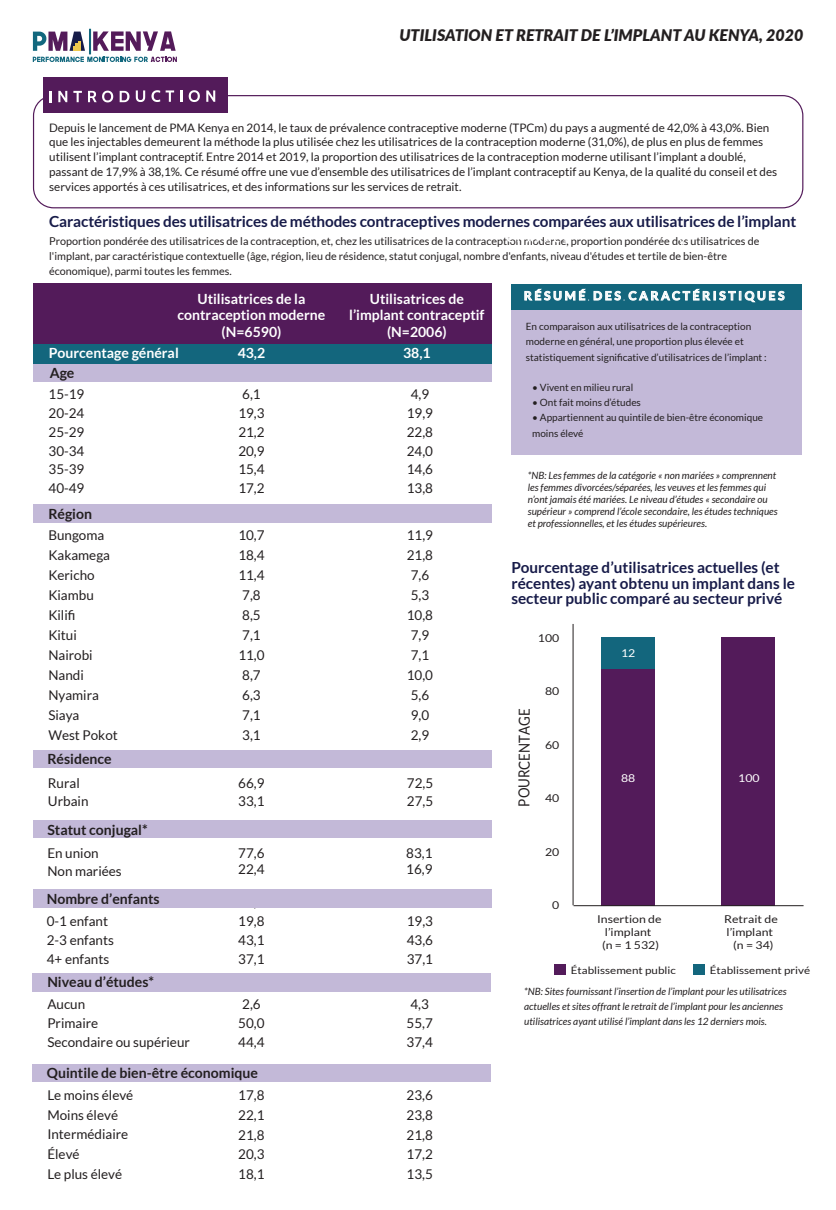
<style>
.page{position:relative;width:836px;height:1210px;background:#fff}
.page>*{position:absolute;margin:0;border:0;box-sizing:border-box;transform-origin:0 0}
.t1{font:italic 900 16px "Lato";color:#231f20}
.t2{font:700 15.28px/15.2px "Lato";letter-spacing:-.01em;color:#171b49}
.t3{font:15.16px "Lato";color:#231f20;scale:.88 1}
.t4{font:700 14.04px/16.4px "Lato";color:#fff;text-align:center}
.t5{font:700 14.04px "Lato";color:#231f20}
.t6{font:13.44px/20px "Lato";color:#231f20}
.t7{font:700 12px "Lato";letter-spacing:.225em;color:#fff}
.t8{font:11.68px/14.8px "Lato";color:#231f20}
.t9{font:10.8px/15.2px "Lato";color:#231f20}
.t10{font:10.76px/12.9px "Lato";color:#231f20;text-align:center;scale:1.14 1}
.t11{font:10.76px "Lato";color:#fff;scale:1.14 1}
.t12{font:10.2px "Lato";color:#231f20;scale:1.14 1}
.t13{font:italic 10px/12px "Lato";color:#231f20}
.t14{font:10px/15.2px "Lato";color:#231f20}
</style>
<div class="page">
<div style="left:601px;top:668px;width:53px;height:237px;background:#531b5a"></div>
<div style="left:601px;top:637px;width:53px;height:31px;background:#13667d"></div>
<div style="left:721px;top:637px;width:53px;height:268px;background:#531b5a"></div>
<div style="left:33px;top:95px;width:770px;height:113px;border:1px solid #531b5a;border-radius:20px"></div>
<div style="left:44px;top:77px;width:184px;height:36px;background:#531b5a"></div>
<svg style="left:49px;top:91px;width:2px;height:11px"></svg>
<svg style="left:58px;top:91px;width:9px;height:11px"></svg>
<svg style="left:73px;top:91px;width:9px;height:11px"></svg>
<svg style="left:88px;top:91px;width:25px;height:11px"></svg>
<svg style="left:120px;top:91px;width:9px;height:11px"></svg>
<svg style="left:136px;top:90px;width:9px;height:12px"></svg>
<svg style="left:151px;top:90px;width:23px;height:12px"></svg>
<svg style="left:180px;top:90px;width:2px;height:12px"></svg>
<svg style="left:189px;top:90px;width:11px;height:12px"></svg>
<svg style="left:206px;top:90px;width:9px;height:12px"></svg>
<div style="left:32px;top:972px;width:458px;height:19px;background:#c3b9d8"></div>
<div style="left:34px;top:820px;width:457px;height:18px;background:#c3b9d8"></div>
<div style="left:34px;top:283px;width:457px;height:61px;background:#531b5a"></div>
<div style="left:34px;top:344px;width:457px;height:20px;background:#13667d"></div>
<div style="left:34px;top:364px;width:457px;height:18px;background:#c3b9d8"></div>
<div style="left:34px;top:504px;width:457px;height:19px;background:#c3b9d8"></div>
<div style="left:34px;top:750px;width:457px;height:18px;background:#c3b9d8"></div>
<div style="left:34px;top:889px;width:457px;height:19px;background:#c3b9d8"></div>
<div style="left:32px;top:1064px;width:458px;height:17px;background:#c3b9d8"></div>
<hr style="left:572px;top:624px;width:1px;height:281px;background:#231f20">
<div style="left:554px;top:964px;width:11px;height:10px;background:#531b5a"></div>
<div style="left:693px;top:964px;width:11px;height:10px;background:#13667d"></div>
<div style="left:511px;top:284px;width:290px;height:27px;background:#13667d"></div>
<div style="left:511px;top:310px;width:290px;height:145px;background:#c3b9d8"></div>
<hr style="left:89px;top:29px;width:2px;height:25px;background:#12677d">
<svg style="left:33px;top:32px;width:52px;height:19px"></svg>
<svg style="left:33px;top:57px;width:144px;height:5px"></svg>
<svg style="left:93px;top:31px;width:82px;height:20px"></svg>
<hr style="left:573px;top:905px;width:230px;height:1px;background:#231f20">
<svg style="left:524px;top:289px;width:260px;height:13px"></svg>
<h1 class="t1" style="left:399px;top:23px;width:405px">UTILISATION ET RETRAIT DE L’IMPLANT AU KENYA, 2020</h1>
<p class="t8" style="left:49px;top:120px;width:729px">Depuis le lancement de PMA Kenya en 2014, le taux de prévalence contraceptive moderne (TPCm) du pays a augmenté de 42,0% à 43,0%. Bien que les injectables demeurent la méthode la plus utilisée chez les utilisatrices de la contraception moderne (31,0%), de plus en plus de femmes utilisent l’implant contraceptif. Entre 2014 et 2019, la proportion des utilisatrices de la contraception moderne utilisant l’implant a doublé, passant de 17,9% à 38,1%. Ce résumé offre une vue d’ensemble des utilisatrices de l’implant contraceptif au Kenya, de la qualité du conseil et des services apportés à ces utilisatrices, et des informations sur les services de retrait.</p>
<h2 class="t2" style="left:49px;top:214px;width:748px">Caractéristiques des utilisatrices de méthodes contraceptives modernes comparées aux utilisatrices de l’implant</h2>
<p class="t9" style="left:49px;top:233px;width:711px">Proportion pondérée des utilisatrices de la contraception, et, chez les utilisatrices de la contraception moderne, proportion pondérée des utilisatrices de l'implant, par caractéristique contextuelle (âge, région, lieu de résidence, statut conjugal, nombre d'enfants, niveau d'études et tertile de bien-être économique), parmi toutes les femmes.</p>
<p class="t4" style="left:177px;top:290px;width:149px">Utilisatrices de la contraception moderne (N=6590)</p>
<p class="t4" style="left:237px;top:345px;width:29px">43,2</p>
<p class="t4" style="left:49px;top:345px;width:131px">Pourcentage général</p>
<p class="t5" style="left:50px;top:365px;width:26px">Age</p>
<p class="t4" style="left:349px;top:290px;width:137px">Utilisatrices de l’implant contraceptif (N=2006)</p>
<p class="t4" style="left:403px;top:345px;width:29px">38,1</p>
<p class="t6" style="left:48px;top:385px;width:37px;line-height:18.8px;text-align:justify">15-19<br>20-24<br>25-29<br>30-34<br>35-39<br>40-49</p>
<p class="t6" style="left:238px;top:385px;width:28px;line-height:18.8px">6,1<br>19,3<br>21,2<br>20,9<br>15,4<br>17,2</p>
<p class="t6" style="left:406px;top:385px;width:28px;line-height:18.8px">4,9<br>19,9<br>22,8<br>24,0<br>14,6<br>13,8</p>
<p class="t6" style="left:48px;top:524px;width:71px">Bungoma<br>Kakamega<br>Kericho<br>Kiambu<br>Kilifi<br>Kitui<br>Nairobi<br>Nandi<br>Nyamira<br>Siaya<br>West Pokot</p>
<p class="t6" style="left:238px;top:525px;width:28px">10,7<br>18,4<br>11,4<br>7,8<br>8,5<br>7,1<br>11,0<br>8,7<br>6,3<br>7,1<br>3,1</p>
<p class="t6" style="left:406px;top:525px;width:28px">11,9<br>21,8<br>7,6<br>5,3<br>10,8<br>7,9<br>7,1<br>10,0<br>5,6<br>9,0<br>2,9</p>
<p class="t6" style="left:48px;top:774px;width:42px;line-height:17.6px">Rural<br>Urbain</p>
<p class="t6" style="left:238px;top:774px;width:28px;line-height:17.6px">66,9<br>33,1</p>
<p class="t6" style="left:407px;top:774px;width:28px;line-height:17.6px">72,5<br>27,5</p>
<p class="t5" style="left:48px;top:505px;width:45px">Région</p>
<p class="t5" style="left:47px;top:751px;width:66px">Résidence</p>
<p class="t5" style="left:47px;top:821px;width:102px">Statut conjugal*</p>
<p class="t6" style="left:47px;top:844px;width:76px;line-height:18px">En union<br>Non mariées</p>
<p class="t6" style="left:238px;top:845px;width:28px;line-height:16.2px">77,6<br>22,4</p>
<p class="t6" style="left:406px;top:845px;width:28px;line-height:16.2px">83,1<br>16,9</p>
<p class="t6" style="left:47px;top:911px;width:69px;line-height:18.8px">0-1 enfant<br>2-3 enfants<br>4+ enfants</p>
<p class="t6" style="left:238px;top:911px;width:28px;line-height:18.8px;text-align:justify">19,8<br>43,1<br>37,1</p>
<p class="t6" style="left:406px;top:911px;width:28px;line-height:18.8px;text-align:justify">19,3<br>43,6<br>37,1</p>
<p class="t6" style="left:47px;top:994px;width:144px;line-height:19.2px">Aucun<br>Primaire<br>Secondaire ou supérieur</p>
<p class="t6" style="left:238px;top:994px;width:28px;line-height:19.2px">2,6<br>50,0<br>44,4</p>
<p class="t6" style="left:406px;top:994px;width:28px;line-height:19.2px">4,3<br>55,7<br>37,4</p>
<p class="t5" style="left:47px;top:890px;width:114px">Nombre d’enfants</p>
<p class="t5" style="left:47px;top:973px;width:108px">Niveau d’études*</p>
<p class="t5" style="left:47px;top:1064px;width:212px">Quintile de bien-être économique</p>
<p class="t6" style="left:47px;top:1085px;width:87px;line-height:19.6px">Le moins élevé<br>Moins élevé<br>Intermédiaire<br>Élevé<br>Le plus élevé</p>
<p class="t6" style="left:238px;top:1085px;width:28px;line-height:19.6px;text-align:justify">17,8<br>22,1<br>21,8<br>20,3<br>18,1</p>
<p class="t6" style="left:406px;top:1085px;width:28px;line-height:19.6px;text-align:justify">23,6<br>23,8<br>21,8<br>17,2<br>13,5</p>
<p class="t7" style="left:523px;top:289px;width:262px">RÉSUMÉ DES CARACTÉRISTIQUES</p>
<p class="t14" style="left:525px;top:319px;width:242px">En comparaison aux utilisatrices de la contraception moderne en général, une proportion plus élevée et statistiquement significative d’utilisatrices de l’implant :</p>
<p class="t14" style="left:532px;top:380px;width:102px">• Vivent en milieu rural</p>
<p class="t14" style="left:532px;top:395px;width:110px">• Ont fait moins d’études</p>
<p class="t14" style="left:532px;top:410px;width:232px">• Appartiennent au quintile de bien-être économique moins élevé</p>
<p class="t13" style="left:527px;top:470px;width:251px">*NB: Les femmes de la catégorie « non mariées » comprennent les femmes divorcées/séparées, les veuves et les femmes qui n’ont jamais été mariées. Le niveau d’études « secondaire ou supérieur » comprend l’école secondaire, les études techniques et professionnelles, et les études supérieures.</p>
<h2 class="t2" style="left:511px;top:560px;width:285px">Pourcentage d’utilisatrices actuelles (et récentes) ayant obtenu un implant dans le secteur public comparé au secteur privé</h2>
<p class="t10" style="left:537px;top:632px;width:20px">100</p>
<p class="t3" style="left:515px;top:806px;width:113px;rotate:-90deg">POURCENTAGE</p>
<p class="t10" style="left:545px;top:685px;width:14px">80</p>
<p class="t10" style="left:545px;top:739px;width:14px">60</p>
<p class="t10" style="left:545px;top:792px;width:14px">40</p>
<p class="t10" style="left:545px;top:846px;width:14px">20</p>
<p class="t11" style="left:620px;top:647px;width:14px">12</p>
<p class="t11" style="left:620px;top:772px;width:14px">88</p>
<p class="t11" style="left:738px;top:772px;width:20px">100</p>
<p class="t10" style="left:552px;top:899px;width:8px">0</p>
<p class="t10" style="left:597px;top:912px;width:58px">Insertion de l’implant<br>(n = 1 532)</p>
<p class="t10" style="left:724px;top:912px;width:48px">Retrait de l’implant (n = 34)</p>
<p class="t12" style="left:570px;top:964px;width:94px">Établissement public</p>
<p class="t12" style="left:709px;top:964px;width:90px">Établissement privé</p>
<p class="t13" style="left:524px;top:983px;width:264px;line-height:15.2px">*NB: Sites fournissant l’insertion de l’implant pour les utilisatrices actuelles et sites offrant le retrait de l’implant pour les anciennes utilisatrices ayant utilisé l’implant dans les 12 derniers mois.</p>
</div>
